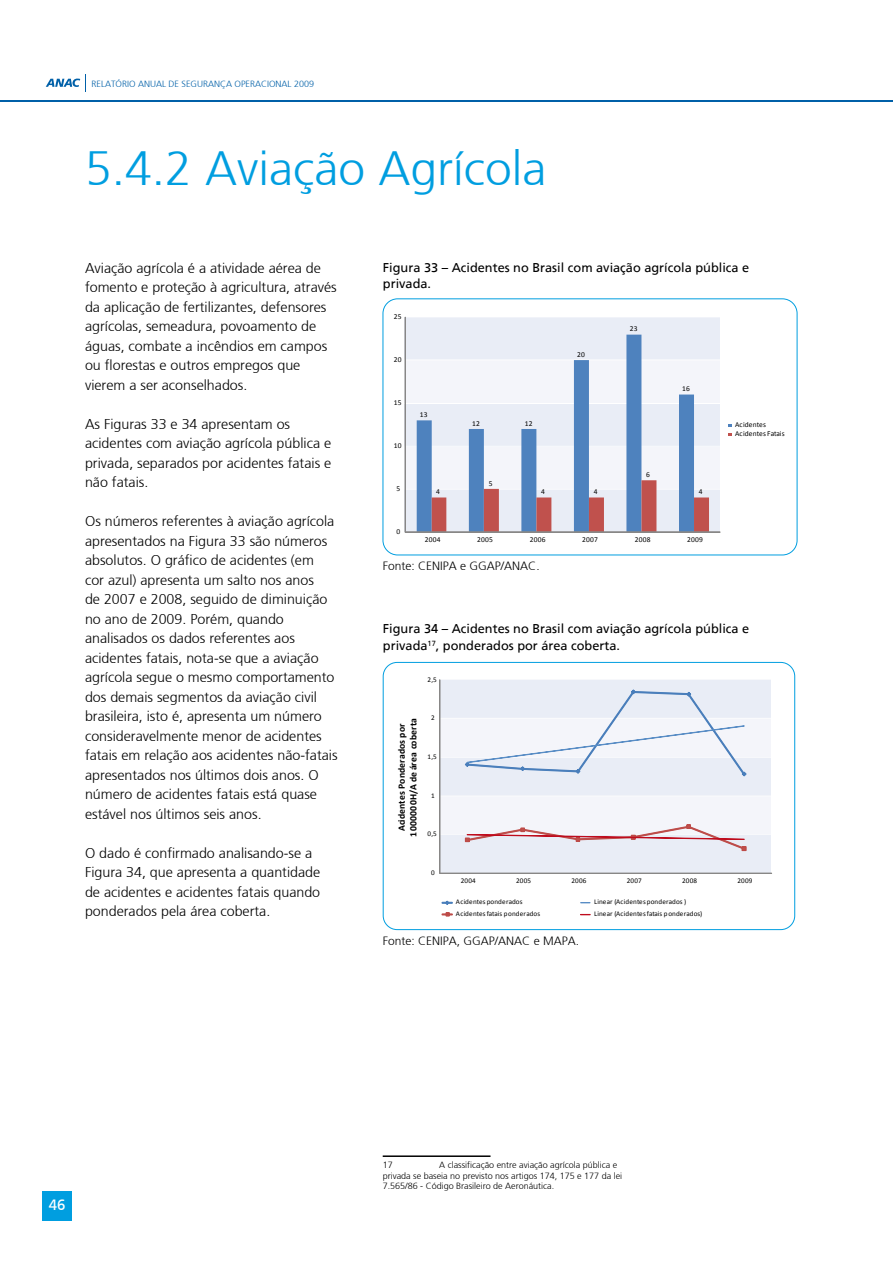
<style>
.page{position:relative;width:893px;height:1263px;background:#fff}
.page>*{position:absolute;margin:0;border:0;box-sizing:border-box;transform-origin:0 0}
.t1{font:300 48px "Frutiger";color:#009ee0}
.t2{font:15px "Frutiger FC";color:#fff}
.t3{font:300 14.25px/19.5px "Frutiger";color:#000}
.t4{font:12.75px/16.5px "Frutiger";color:#000}
.t5{font:300 12px "Frutiger";color:#000}
.t6{font:700 9.75px/11.7px "Calibri";letter-spacing:.02em;color:#000;text-align:center}
.t7{font:300 9px/10.5px "Frutiger";color:#000}
.t8{font:300 9px "Frutiger";color:#0060a8}
.t9{font:7.5px/9px "Calibri";letter-spacing:.03em;color:#000}
.t10{font:7.2px/11.7px "Calibri";letter-spacing:.015em;color:#000}
</style>
<div class="page">
<div style="left:42px;top:1191px;width:30px;height:29px;background:#009ee0"></div>
<hr style="left:0;top:101px;width:893px;height:1px;background:#0060a8">
<svg style="left:46px;top:74px;width:40px;height:18px"></svg>
<div style="left:404px;top:317px;width:316px;height:43px;background:#e9edf6"></div>
<div style="left:404px;top:489px;width:316px;height:43px;background:#e9edf6"></div>
<div style="left:404px;top:445px;width:316px;height:44px;background:#f4f5fa"></div>
<div style="left:404px;top:404px;width:316px;height:42px;background:#e9edf6"></div>
<div style="left:404px;top:360px;width:316px;height:43px;background:#f4f5fa"></div>
<hr style="left:404px;top:489px;width:318px;height:1px;background:#fff">
<hr style="left:404px;top:446px;width:318px;height:1px;background:#fff">
<hr style="left:404px;top:359px;width:318px;height:1px;background:#fff">
<div style="left:383px;top:299px;width:414px;height:256px;border:1px solid #009ee0;border-radius:15px"></div>
<hr style="left:405px;top:360px;width:315px;height:1px;background:#fff">
<hr style="left:405px;top:317px;width:315px;height:1px;background:#fff">
<svg style="left:417px;top:335px;width:277px;height:197px"></svg>
<svg style="left:432px;top:480px;width:277px;height:52px"></svg>
<hr style="left:405px;top:317px;width:1px;height:215px;background:#888786">
<hr style="left:405px;top:532px;width:315px;height:1px;background:#888786">
<div style="left:440px;top:680px;width:331px;height:38px;background:#e9edf6"></div>
<div style="left:440px;top:834px;width:331px;height:39px;background:#e9edf6"></div>
<div style="left:440px;top:795px;width:331px;height:39px;background:#f4f5fa"></div>
<div style="left:440px;top:758px;width:331px;height:38px;background:#e9edf6"></div>
<div style="left:440px;top:718px;width:331px;height:39px;background:#f4f5fa"></div>
<hr style="left:439px;top:718px;width:335px;height:1px;background:#fff">
<div style="left:383px;top:662px;width:412px;height:268px;border:1px solid #009ee0;border-radius:14px"></div>
<hr style="left:440px;top:834px;width:332px;height:1px;background:#fff">
<hr style="left:440px;top:796px;width:332px;height:1px;background:#fff">
<hr style="left:440px;top:719px;width:332px;height:1px;background:#fff">
<hr style="left:440px;top:680px;width:332px;height:1px;background:#fff">
<hr style="left:439px;top:680px;width:1px;height:193px;background:#888786">
<hr style="left:440px;top:873px;width:332px;height:1px;background:#888786">
<svg style="left:465px;top:689px;width:281px;height:87px"></svg>
<svg style="left:465px;top:824px;width:282px;height:27px"></svg>
<svg style="left:467px;top:726px;width:277px;height:37px"></svg>
<div style="left:467px;top:726px;width:277px;height:37px;border:1px solid #598dc5"></div>
<svg style="left:467px;top:834px;width:277px;height:5px"></svg>
<div style="left:467px;top:834px;width:277px;height:6px;border:1px solid #bf0c1d"></div>
<svg style="left:442px;top:901px;width:11px;height:4px"></svg>
<svg style="left:442px;top:912px;width:11px;height:5px"></svg>
<hr style="left:383px;top:1155px;width:107px;height:2px;background:#000">
<p class="t8" style="left:92px;top:79px;width:224px">RELATÓRIO ANUAL DE SEGURANÇA OPERACIONAL 2009</p>
<h1 class="t1" style="left:85px;top:141px;width:463px">5.4.2 Aviação Agrícola</h1>
<p class="t3" style="left:85px;top:258px;width:253px">Aviação agrícola é a atividade aérea de fomento e proteção à agricultura, através da aplicação de fertilizantes, defensores agrícolas, semeadura, povoamento de águas, combate a incêndios em campos ou florestas e outros empregos que vierem a ser aconselhados.</p>
<p class="t3" style="left:85px;top:414px;width:248px">As Figuras 33 e 34 apresentam os acidentes com aviação agrícola pública e privada, separados por acidentes fatais e não fatais.</p>
<p class="t3" style="left:85px;top:512px;width:254px">Os números referentes à aviação agrícola apresentados na Figura 33 são números absolutos. O gráfico de acidentes (em<br>cor azul) apresenta um salto nos anos<br>de 2007 e 2008, seguido de diminuição no ano de 2009. Porém, quando analisados os dados referentes aos acidentes fatais, nota-se que a aviação agrícola segue o mesmo comportamento dos demais segmentos da aviação civil brasileira, isto é, apresenta um número consideravelmente menor de acidentes fatais em relação aos acidentes não-fatais apresentados nos últimos dois anos. O número de acidentes fatais está quase estável nos últimos seis anos.</p>
<p class="t3" style="left:85px;top:843px;width:237px">O dado é confirmado analisando-se a Figura 34, que apresenta a quantidade de acidentes e acidentes fatais quando ponderados pela área coberta.</p>
<p class="t4" style="left:383px;top:259px;width:368px">Figura 33 – Acidentes no Brasil com aviação agrícola pública e privada.</p>
<p class="t9" style="left:394px;top:312px;width:9px">25</p>
<p class="t9" style="left:394px;top:355px;width:9px">20</p>
<p class="t9" style="left:394px;top:398px;width:9px">15</p>
<p class="t9" style="left:394px;top:440px;width:9px">10</p>
<p class="t9" style="left:396px;top:483px;width:5px">5</p>
<p class="t9" style="left:396px;top:526px;width:5px">0</p>
<p class="t9" style="left:420px;top:410px;width:9px">13</p>
<p class="t9" style="left:436px;top:487px;width:5px">4</p>
<p class="t9" style="left:577px;top:350px;width:9px">20</p>
<p class="t9" style="left:472px;top:418px;width:9px">12</p>
<p class="t9" style="left:525px;top:418px;width:9px">12</p>
<p class="t9" style="left:489px;top:478px;width:5px">5</p>
<p class="t9" style="left:541px;top:487px;width:5px">4</p>
<p class="t9" style="left:594px;top:487px;width:5px">4</p>
<p class="t9" style="left:630px;top:324px;width:9px">23</p>
<p class="t9" style="left:646px;top:470px;width:5px">6</p>
<p class="t9" style="left:682px;top:384px;width:9px">16</p>
<p class="t9" style="left:699px;top:487px;width:5px">4</p>
<p class="t9" style="left:425px;top:534px;width:17px">2004</p>
<p class="t9" style="left:477px;top:534px;width:17px">2005</p>
<p class="t9" style="left:530px;top:534px;width:17px">2006</p>
<p class="t9" style="left:582px;top:534px;width:17px">2007</p>
<p class="t9" style="left:635px;top:534px;width:17px">2008</p>
<p class="t9" style="left:687px;top:534px;width:17px">2009</p>
<p class="t5" style="left:383px;top:559px;width:158px">Fonte: CENIPA e GGAP/ANAC.</p>
<p class="t9" style="left:735px;top:420px;width:51px">Acidentes<br>Acidentes Fatais</p>
<p class="t4" style="left:383px;top:621px;width:368px">Figura 34 – Acidentes no Brasil com aviação agrícola pública e privada<sup>17</sup>, ponderados por área coberta.</p>
<p class="t10" style="left:428px;top:673px;width:11px">2,5</p>
<p class="t6" style="left:395px;top:837px;width:120px;rotate:-90deg">Acidentes Ponderados por<br>1000000H/A de área coberta</p>
<p class="t10" style="left:431px;top:712px;width:5px">2</p>
<p class="t10" style="left:428px;top:750px;width:11px">1,5</p>
<p class="t10" style="left:431px;top:789px;width:5px">1</p>
<p class="t10" style="left:428px;top:828px;width:11px">0,5</p>
<p class="t10" style="left:431px;top:866px;width:5px">0</p>
<p class="t10" style="left:461px;top:874px;width:17px">2004</p>
<p class="t10" style="left:516px;top:874px;width:17px">2005</p>
<p class="t10" style="left:571px;top:874px;width:17px">2006</p>
<p class="t10" style="left:627px;top:874px;width:17px">2007</p>
<p class="t10" style="left:682px;top:874px;width:17px">2008</p>
<p class="t10" style="left:737px;top:874px;width:17px">2009</p>
<p class="t10" style="left:456px;top:896px;width:86px">Acidentes ponderados<br>Acidentes fatais ponderados</p>
<p class="t10" style="left:594px;top:895px;width:110px">Linear (Acidentes ponderados )<br>Linear (Acidentes fatais ponderados)</p>
<p class="t5" style="left:383px;top:934px;width:198px">Fonte: CENIPA, GGAP/ANAC e MAPA.</p>
<p class="t2" style="left:49px;top:1196px;width:18px">46</p>
<p class="t7" style="left:383px;top:1160px;width:241px;text-indent:57px">A classificação entre aviação agrícola pública e privada se baseia no previsto nos artigos 174, 175 e 177 da lei<br>7.565/86 - Código Brasileiro de Aeronáutica.</p>
<p class="t7" style="left:383px;top:1160px;width:12px">17</p>
</div>
